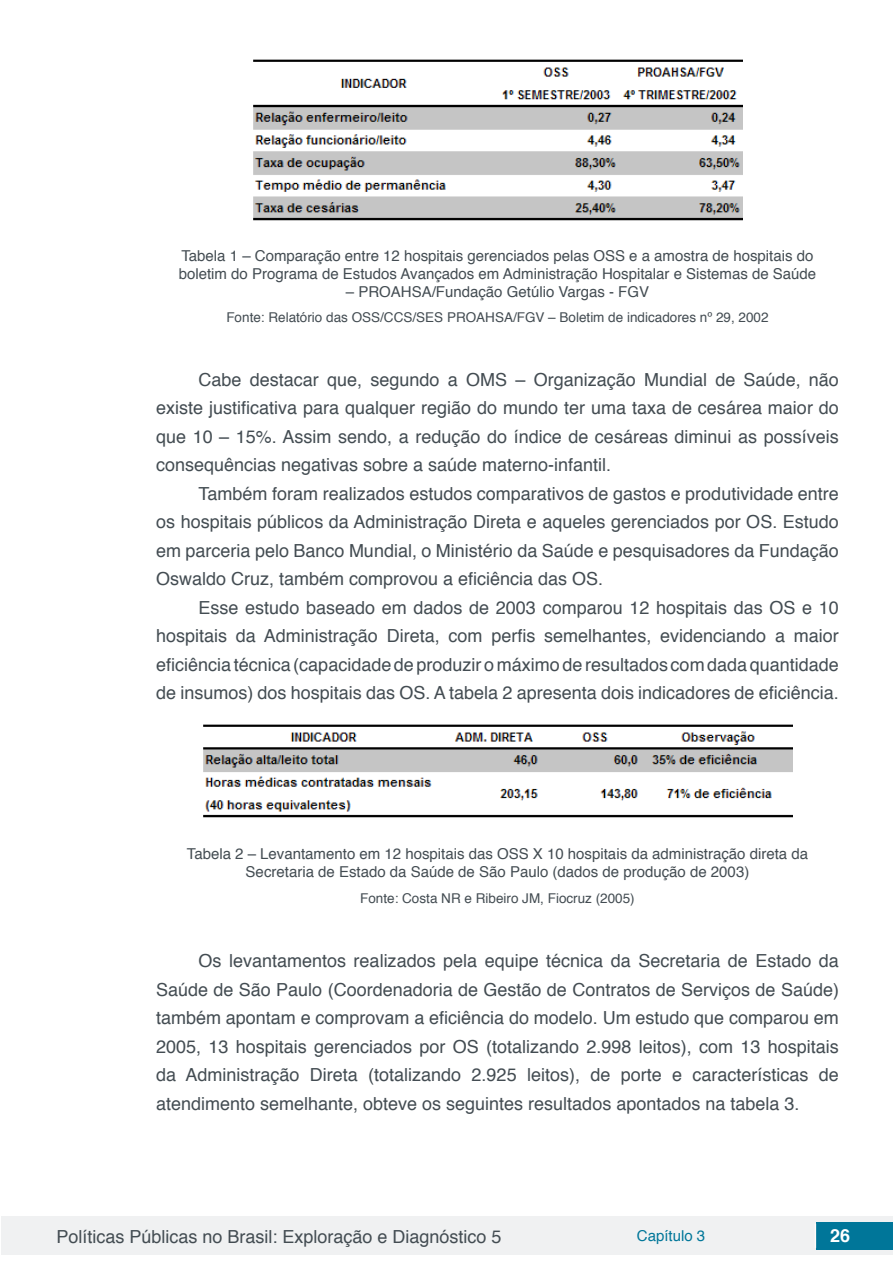
<style>
.page{position:relative;width:893px;height:1263px;background:#fff}
.page>*{position:absolute;margin:0;border:0;box-sizing:border-box;transform-origin:0 0}
.txt{font:18px/28.5px "Helvetica";color:#434c52;text-align:justify}
.t1{font:700 18px "Helvetica";color:#fff}
.ref_tabelas{font:15px/18px "Helvetica";color:#434c52}
.t2{font:15px "Helvetica";color:#007699}
.tab_fonte{font:13.5px "Helvetica";color:#434c52}
</style>
<div class="page">
<div style="left:1px;top:1216px;width:891px;height:38px;background:#f0f1f2"></div>
<div style="left:816px;top:1222px;width:77px;height:27px;background:#007699"></div>
<svg style="left:815px;top:1224px;width:1px;height:24px"></svg>
<img style="left:253px;top:59px;width:490px;height:162px">
<img style="left:203px;top:724px;width:590px;height:94px">
<p class="ref_tabelas" style="left:179px;top:247px;width:639px">Tabela 1 – Comparação entre 12 hospitais gerenciados pelas OSS e a amostra de hospitais do boletim do Programa de Estudos Avançados em Administração Hospitalar e Sistemas de Saúde</p>
<p class="ref_tabelas" style="left:346px;top:283px;width:305px">– PROAHSA/Fundação Getúlio Vargas - FGV</p>
<p class="tab_fonte" style="left:226px;top:307px;width:544px">Fonte: Relatório das OSS/CCS/SES PROAHSA/FGV – Boletim de indicadores nº 29, 2002</p>
<p class="txt" style="left:156px;top:366px;width:684px;text-indent:43px">Cabe destacar que, segundo a OMS – Organização Mundial de Saúde, não existe justificativa para qualquer região do mundo ter uma taxa de cesárea maior do que 10 – 15%. Assim sendo, a redução do índice de cesáreas diminui as possíveis consequências negativas sobre a saúde materno-infantil.</p>
<p class="txt" style="left:156px;top:480px;width:684px;text-indent:43px">Também foram realizados estudos comparativos de gastos e produtividade entre os hospitais públicos da Administração Direta e aqueles gerenciados por OS. Estudo em parceria pelo Banco Mundial, o Ministério da Saúde e pesquisadores da Fundação Oswaldo Cruz, também comprovou a eficiência das OS.</p>
<p class="txt" style="left:156px;top:594px;width:684px;text-indent:43px">Esse estudo baseado em dados de 2003 comparou 12 hospitais das OS e 10 hospitais da Administração Direta, com perfis semelhantes, evidenciando a maior eficiência técnica (capacidade de produzir o máximo de resultados com dada quantidade de insumos) dos hospitais das OS. A tabela 2 apresenta dois indicadores de eficiência.</p>
<p class="ref_tabelas" style="left:187px;top:845px;width:623px;text-align:center">Tabela 2 – Levantamento em 12 hospitais das OSS X 10 hospitais da administração direta da<br>Secretaria de Estado da Saúde de São Paulo (dados de produção de 2003)</p>
<p class="tab_fonte" style="left:360px;top:888px;width:276px">Fonte: Costa NR e Ribeiro JM, Fiocruz (2005)</p>
<p class="txt" style="left:156px;top:947px;width:684px;text-indent:43px">Os levantamentos realizados pela equipe técnica da Secretaria de Estado da Saúde de São Paulo (Coordenadoria de Gestão de Contratos de Serviços de Saúde) também apontam e comprovam a eficiência do modelo. Um estudo que comparou em 2005, 13 hospitais gerenciados por OS (totalizando 2.998 leitos), com 13 hospitais da Administração Direta (totalizando 2.925 leitos), de porte e características de atendimento semelhante, obteve os seguintes resultados apontados na tabela 3.</p>
<p class="txt" style="left:56px;top:1223px;width:447px">Políticas Públicas no Brasil: Exploração e Diagnóstico 5</p>
<p class="t2" style="left:637px;top:1224px;width:70px">Capítulo 3</p>
<p class="t1" style="left:830px;top:1221px;width:22px">26</p>
</div>
